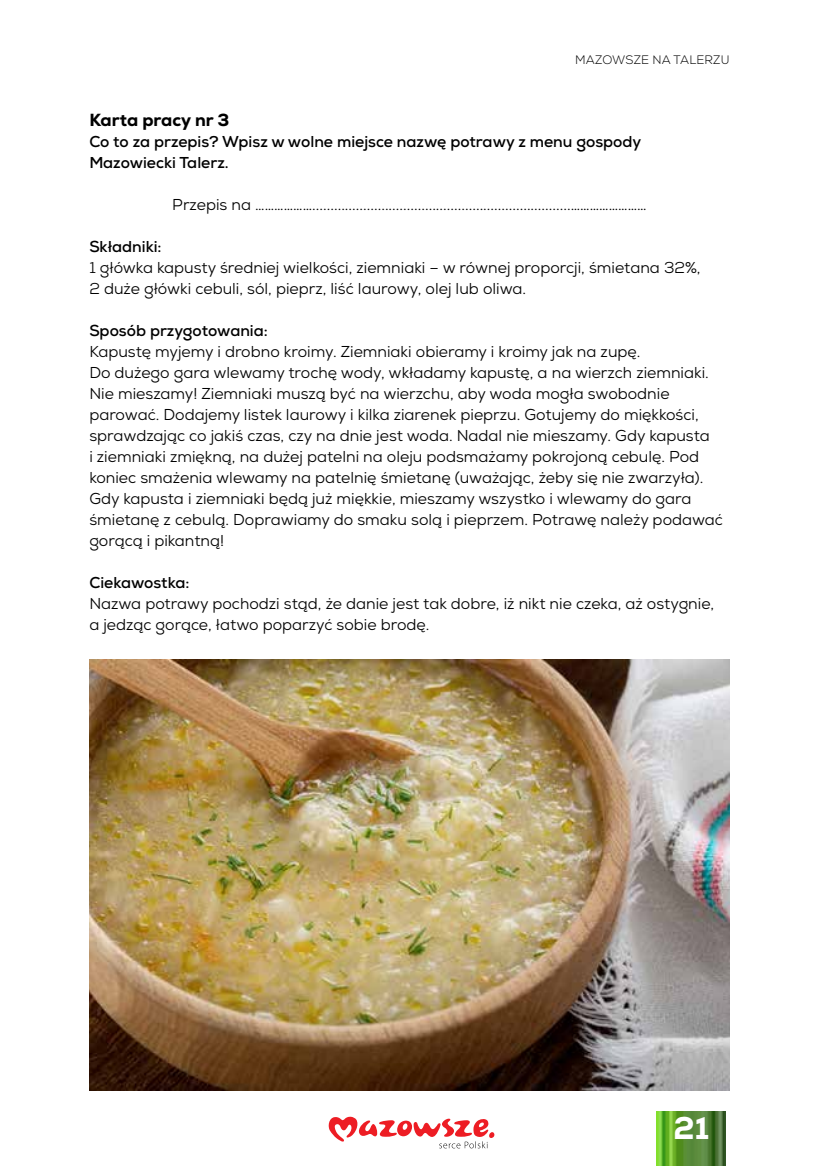
<style>
.page{position:relative;width:819px;height:1166px;background:#fff}
.page>*{position:absolute;margin:0;border:0;box-sizing:border-box;transform-origin:0 0}
.t1{font:800 31.5px "Nexa";color:#fff}
.t2{font:800 17.5px "Nexa";color:#000}
.t3{font:15.75px/21px "Nexa";color:#000}
.t4{font:700 15.75px/21px "Nexa";color:#000}
.t5{font:300 12.25px "Nexa";letter-spacing:.015em;color:#000}
</style>
<div class="page">
<img style="left:656px;top:1111px;width:69px;height:55px">
<svg style="left:329px;top:1117px;width:165px;height:31px"></svg>
<img style="left:89px;top:660px;width:640px;height:430px">
<p class="t5" style="left:575px;top:52px;width:156px">MAZOWSZE NA TALERZU</p>
<p class="t2" style="left:89px;top:109px;width:142px">Karta pracy nr 3</p>
<p class="t4" style="left:89px;top:131px;width:553px">Co to za przepis? Wpisz w wolne miejsce nazwę potrawy z menu gospody<br>Mazowiecki Talerz.</p>
<p class="t3" style="left:172px;top:194px;width:476px">Przepis na ……………….......................................................................……………………</p>
<p class="t4" style="left:89px;top:236px;width:74px">Składniki:</p>
<p class="t3" style="left:89px;top:257px;width:612px">1 główka kapusty średniej wielkości, ziemniaki – w równej proporcji, śmietana 32%,<br>2 duże główki cebuli, sól, pieprz, liść laurowy, olej lub oliwa.</p>
<p class="t4" style="left:89px;top:320px;width:180px">Sposób przygotowania:</p>
<p class="t3" style="left:89px;top:341px;width:635px">Kapustę myjemy i drobno kroimy. Ziemniaki obieramy i kroimy jak na zupę.<br>Do dużego gara wlewamy trochę wody, wkładamy kapustę, a na wierzch ziemniaki.<br>Nie mieszamy! Ziemniaki muszą być na wierzchu, aby woda mogła swobodnie parować. Dodajemy listek laurowy i kilka ziarenek pieprzu. Gotujemy do miękkości, sprawdzając co jakiś czas, czy na dnie jest woda. Nadal nie mieszamy. Gdy kapusta<br>i ziemniaki zmiękną, na dużej patelni na oleju podsmażamy pokrojoną cebulę. Pod koniec smażenia wlewamy na patelnię śmietanę (uważając, żeby się nie zwarzyła).<br>Gdy kapusta i ziemniaki będą już miękkie, mieszamy wszystko i wlewamy do gara śmietanę z cebulą. Doprawiamy do smaku solą i pieprzem. Potrawę należy podawać gorącą i pikantną!</p>
<p class="t4" style="left:89px;top:572px;width:102px">Ciekawostka:</p>
<p class="t3" style="left:89px;top:593px;width:626px">Nazwa potrawy pochodzi stąd, że danie jest tak dobre, iż nikt nie czeka, aż ostygnie, a jedząc gorące, łatwo poparzyć sobie brodę.</p>
<h1 class="t1" style="left:673px;top:1108px;width:37px">21</h1>
</div>
